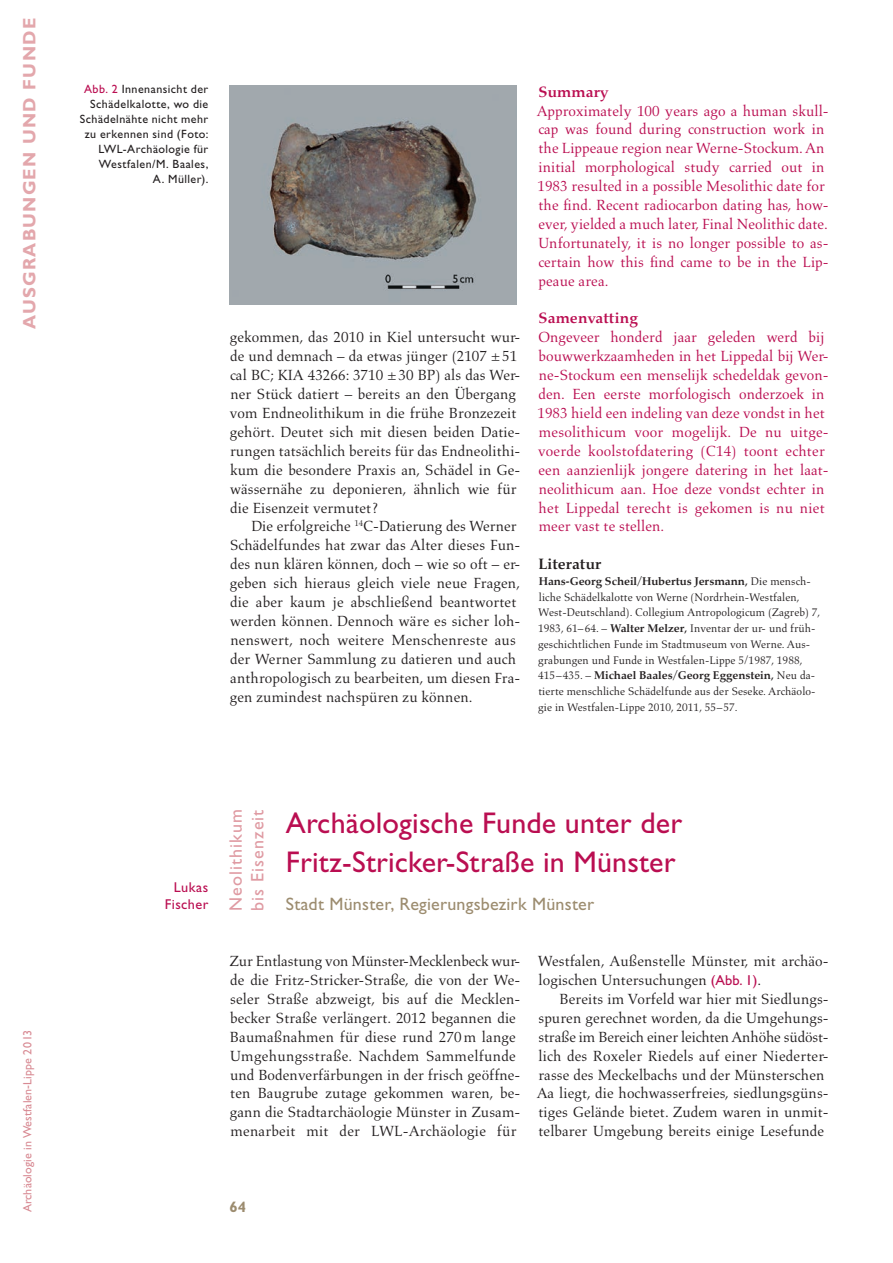
<style>
.page{position:relative;width:893px;height:1263px;background:#fff}
.page>*{position:absolute;margin:0;border:0;box-sizing:border-box;transform-origin:0 0}
.t1{font:30px/39px "Gill Sans Std";letter-spacing:.005em;color:#ba0e51}
.t2{font:18px "Gill Sans Std";letter-spacing:.015em;color:#9c8c6f}
.t3{font:18px/21.6px "Gill Sans Std";letter-spacing:.06em;color:#df9aa2}
.t4{font:18px "Gill Sans Std Bold 5";letter-spacing:.07em;color:#e3a7ac}
.t5{font:15px/18.9px "Aldus LT Std";letter-spacing:.005em;color:#231f20}
.t6{font:15px/18.9px "Aldus LT Std";letter-spacing:.005em;color:#ba0e51}
.t7{font:700 15px "Aldus Nova";letter-spacing:.015em;color:#ba0e51}
.t8{font:15px "Aldus Nova Bold 2";letter-spacing:.015em;color:#231f20}
.t9{font:700 15px "Gill Sans Std";color:#9c8c6f}
.t10{font:14.25px/17.1px "Gill Sans Std";letter-spacing:.03em;color:#ba0e51;text-align:right}
.t11{font:12px/15px "Gill Sans Std";letter-spacing:.035em;color:#231f20;text-align:right}
.t12{font:12px "Gill Sans Std 5";letter-spacing:.01em;color:#d88a93}
.t13{font:11.25px/15.8px "Aldus LT Std";letter-spacing:.01em;color:#231f20}
.t14{font:11.25px "Aldus Nova Bold 2";color:#231f20}
.t15{font:700 11.25px "Aldus Nova";color:#231f20}
.s1{color:#ba0e51}
.s2{font-family:"Aldus LT Std";font-weight:400}
.s3{font-family:"Aldus Nova";font-weight:700}
.s4{font-family:"Aldus LT Std"}
.s5{font-family:"Gill Sans Std";font-size:14.4px;color:#ba0e51}
</style>
<div class="page">
<img style="left:230px;top:85px;width:287px;height:220px">
<p class="t4" style="left:19px;top:329px;width:312px;rotate:-90deg">AUSGRABUNGEN UND FUNDE</p>
<p class="t12" style="left:21px;top:1212px;width:184px;rotate:-90deg">Archäologie in Westfalen-Lippe 2013</p>
<p class="t11" style="left:80px;top:82px;width:130px"><span class="s1">Abb. 2</span> Innenansicht der<br>Schädelkalotte, wo die<br>Schädelnähte nicht mehr zu erkennen sind (Foto:<br>LWL-Archäologie für<br>Westfalen/M. Baales,<br>A. Müller).</p>
<p class="t5" style="left:230px;top:328px;width:292px">gekommen, das 2010 in Kiel untersucht wur&shy;de und demnach – da etwas jünger (2107 ±51 cal BC; KIA 43266: 3710 ±30 BP) als das Wer&shy;ner Stück datiert – bereits an den Übergang vom Endneolithikum in die frühe Bronzezeit gehört. Deutet sich mit diesen beiden Datie&shy;rungen tatsächlich bereits für das Endneolithi&shy;kum die besondere Praxis an, Schädel in Ge&shy;wässernähe zu deponieren, ähnlich wie für die Eisenzeit vermutet?</p>
<p class="t5" style="left:230px;top:517px;width:292px;text-indent:22px">Die erfolgreiche <sup>14</sup>C-Datierung des Werner Schädelfundes hat zwar das Alter dieses Fun&shy;des nun klären können, doch – wie so oft – er&shy;geben sich hieraus gleich viele neue Fragen, die aber kaum je abschließend beantwortet werden können. Dennoch wäre es sicher loh&shy;nenswert, noch weitere Menschenreste aus der Werner Sammlung zu datieren und auch anthropologisch zu bearbeiten, um diesen Fra&shy;gen zumindest nachspüren zu können.</p>
<p class="t7" style="left:538px;top:83px;width:71px">Summary</p>
<p class="t6" style="left:537px;top:101px;width:294px">Approximately 100 years ago a human skull&shy;cap was found during construction work in the Lippeaue region near Werne-Stockum. An initial morphological study carried out in 1983 resulted in a possible Mesolithic date for the find. Recent radiocarbon dating has, how&shy;ever, yielded a much later, Final Neolithic date.<br>Unfortunately, it is no longer possible to as&shy;certain how this find came to be in the Lip&shy;peaue area.</p>
<p class="t7" style="left:538px;top:309px;width:101px">Samenvatting</p>
<p class="t6" style="left:537px;top:328px;width:293px">Ongeveer honderd jaar geleden werd bij bouwwerkzaamheden in het Lippedal bij Wer&shy;ne-Stockum een menselijk schedeldak gevon&shy;den. Een eerste morfologisch onderzoek in 1983 hield een indeling van deze vondst in het mesolithicum voor mogelijk. De nu uitge&shy;voerde koolstofdatering (C14) toont echter een aanzienlijk jongere datering in het laat&shy;neolithicum aan. Hoe deze vondst echter in het Lippedal terecht is gekomen is nu niet meer vast te stellen.</p>
<p class="t8" style="left:538px;top:555px;width:65px">Literatur</p>
<p class="t15" style="left:539px;top:574px;width:274px">Hans-Georg Scheil/Hubertus Jersmann, <span class="s2">Die mensch-</span></p>
<p class="t13" style="left:538px;top:589px;width:284px">liche Schädelkalotte von Werne (Nordrhein-Westfalen, West-Deutschland). Collegium Antropologicum (Zagreb) 7, 1983, 61–64. – <span class="s3">Walter Melzer,</span> Inventar der ur- und früh&shy;geschichtlichen Funde im Stadtmuseum von Werne. Aus&shy;grabungen und Funde in Westfalen-Lippe 5/1987, 1988,</p>
<p class="t14" style="left:538px;top:669px;width:279px"><span class="s4">415–435. –</span> Michael Baales/Georg Eggenstein, <span class="s4">Neu da-</span></p>
<p class="t13" style="left:538px;top:684px;width:279px">tierte menschliche Schädelfunde aus der Seseke. Archäolo&shy;gie in Westfalen-Lippe 2010, 2011, 55–57.</p>
<p class="t10" style="left:165px;top:879px;width:45px">Lukas<br>Fischer</p>
<p class="t3" style="left:225px;top:911px;width:103px;rotate:-90deg">Neolithikum bis Eisenzeit</p>
<h1 class="t1" style="left:286px;top:803px;width:398px">Archäologische Funde unter der<br>Fritz-Stricker-Straße in Münster</h1>
<p class="t2" style="left:286px;top:893px;width:310px">Stadt Münster, Regierungsbezirk Münster</p>
<p class="t5" style="left:230px;top:952px;width:292px">Zur Entlastung von Münster-Mecklenbeck wur&shy;de die Fritz-Stricker-Straße, die von der We&shy;seler Straße abzweigt, bis auf die Mecklen&shy;becker Straße verlängert. 2012 begannen die Baumaßnahmen für diese rund 270 m lange Umgehungsstraße. Nachdem Sammelfunde und Bodenverfärbungen in der frisch geöffne&shy;ten Baugrube zutage gekommen waren, be&shy;gann die Stadtarchäologie Münster in Zusam&shy;menarbeit mit der LWL-Archäologie für</p>
<p class="t5" style="left:538px;top:952px;width:292px">Westfalen, Außenstelle Münster, mit archäo&shy;logischen Untersuchungen <span class="s5">(Abb. 1)</span>.</p>
<p class="t5" style="left:537px;top:990px;width:294px;text-indent:23px">Bereits im Vorfeld war hier mit Siedlungs&shy;spuren gerechnet worden, da die Umgehungs&shy;straße im Bereich einer leichten Anhöhe südöst&shy;lich des Roxeler Riedels auf einer Niederter&shy;rasse des Meckelbachs und der Münsterschen Aa liegt, die hochwasserfreies, siedlungsgüns&shy;tiges Gelände bietet. Zudem waren in unmit&shy;telbarer Umgebung bereits einige Lesefunde</p>
<p class="t9" style="left:230px;top:1198px;width:18px">64</p>
</div>
